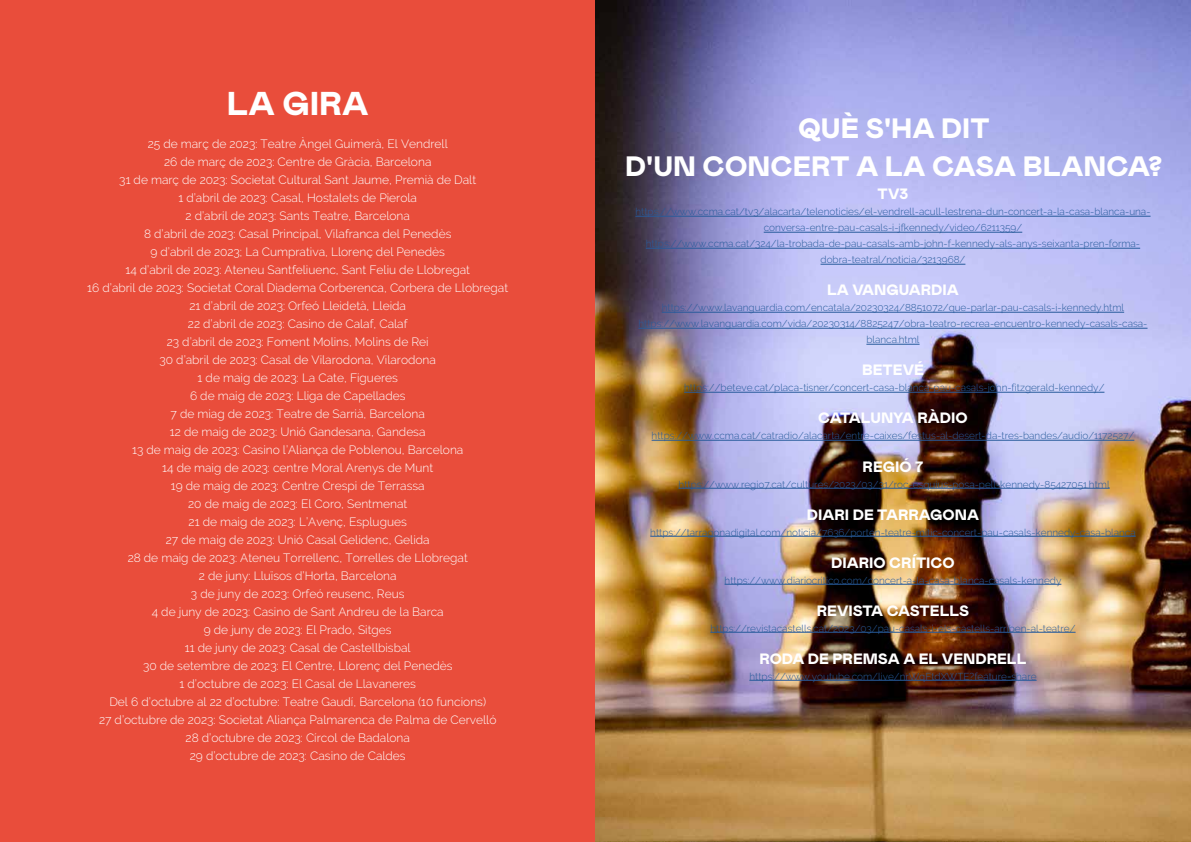
<style>
.page{position:relative;width:1191px;height:842px;background:#fff}
.page>*{position:absolute;margin:0;border:0;box-sizing:border-box;transform-origin:0 0}
.t1{font:900 33px "Mabry Pro";color:#fff}
.t2{font:900 28px/38px "Mabry Pro";color:#fff;text-align:center}
.t3{font:900 15px "Mabry Pro";color:#fff}
.t4{font:300 12px/18px "Raleway";color:#fff;text-align:center}
.t5{font:300 10px/16px "Raleway";color:#275b9b;text-align:center}
</style>
<div class="page">
<img style="left:595px;top:1px;width:596px;height:841px">
<div style="left:0;top:0;width:595px;height:842px;background:#e94d3b"></div>
<hr style="left:635px;top:216px;width:515px;height:1px;background:#275b9b">
<hr style="left:763px;top:232px;width:259px;height:1px;background:#275b9b">
<hr style="left:646px;top:248px;width:494px;height:1px;background:#275b9b">
<hr style="left:820px;top:264px;width:145px;height:1px;background:#275b9b">
<hr style="left:662px;top:312px;width:462px;height:1px;background:#275b9b">
<hr style="left:638px;top:328px;width:509px;height:1px;background:#275b9b">
<hr style="left:866px;top:344px;width:53px;height:1px;background:#275b9b">
<hr style="left:684px;top:392px;width:420px;height:1px;background:#275b9b">
<hr style="left:651px;top:440px;width:483px;height:1px;background:#275b9b">
<hr style="left:678px;top:488px;width:431px;height:1px;background:#275b9b">
<hr style="left:650px;top:536px;width:485px;height:1px;background:#275b9b">
<hr style="left:724px;top:584px;width:337px;height:1px;background:#275b9b">
<hr style="left:710px;top:632px;width:365px;height:1px;background:#275b9b">
<hr style="left:749px;top:680px;width:287px;height:1px;background:#275b9b">
<h1 class="t1" style="left:227px;top:80px;width:143px">LA GIRA</h1>
<p class="t4" style="left:87px;top:135px;width:422px">25 de març de 2023: Teatre Àngel Guimerà, El Vendrell<br>26 de març de 2023: Centre de Gràcia, Barcelona<br>31 de març de 2023: Societat Cultural Sant Jaume, Premià de Dalt<br>1 d’abril de 2023: Casal, Hostalets de Pierola<br>2 d’abril de 2023: Sants Teatre, Barcelona<br>8 d’abril de 2023: Casal Principal, Vilafranca del Penedès<br>9 d’abril de 2023; La Cumprativa, Llorenç del Penedès<br>14 d’abril de 2023: Ateneu Santfeliuenc, Sant Feliu de Llobregat<br>16 d’abril de 2023: Societat Coral Diadema Corberenca, Corbera de Llobregat 21 d’abril de 2023: Orfeó Lleidetà, Lleida<br>22 d’abril de 2023: Casino de Calaf, Calaf<br>23 d’abril de 2023: Foment Molins, Molins de Rei<br>30 d’abril de 2023: Casal de Vilarodona, Vilarodona<br>1 de maig de 2023: La Cate, Figueres<br>6 de maig de 2023: Lliga de Capellades<br>7 de miag de 2023: Teatre de Sarrià, Barcelona<br>12 de maig de 2023: Unió Gandesana, Gandesa<br>13 de maig de 2023: Casino l’Aliança de Poblenou, Barcelona<br>14 de maig de 2023: centre Moral Arenys de Munt<br>19 de maig de 2023: Centre Crespi de Terrassa<br>20 de maig de 2023: El Coro, Sentmenat<br>21 de maig de 2023: L’Avenç, Esplugues<br>27 de maig de 2023: Unió Casal Gelidenc, Gelida<br>28 de maig de 2023: Ateneu Torrellenc, Torrelles de Llobregat<br>2 de juny: Lluïsos d’Horta, Barcelona<br>3 de juny de 2023: Orfeó reusenc, Reus<br>4 de juny de 2023: Casino de Sant Andreu de la Barca<br>9 de juny de 2023: El Prado, Sitges<br>11 de juny de 2023: Casal de Castellbisbal<br>30 de setembre de 2023: El Centre, Llorenç del Penedès<br>1 d’octubre de 2023: El Casal de Llavaneres<br>Del 6 d’octubre al 22 d’octubre: Teatre Gaudí, Barcelona (10 funcions)<br>27 d’octubre de 2023: Societat Aliança Palmarenca de Palma de Cervelló<br>28 d’octubre de 2023: Círcol de Badalona<br>29 d’octubre de 2023: Casino de Caldes</p>
<h2 class="t2" style="left:625px;top:109px;width:538px">QUÈ S'HA DIT<br>D'UN CONCERT A LA CASA BLANCA?</h2>
<p class="t3" style="left:877px;top:183px;width:32px">TV3</p>
<p class="t5" style="left:635px;top:204px;width:516px">https://www.ccma.cat/tv3/alacarta/telenoticies/el-vendrell-acull-lestrena-dun-concert-a-la-casa-blanca-una&shy;conversa-entre-pau-casals-i-jfkennedy/video/6211359/ https://www.ccma.cat/324/la-trobada-de-pau-casals-amb-john-f-kennedy-als-anys-seixanta-pren-forma&shy;dobra-teatral/noticia/3213968/</p>
<p class="t3" style="left:827px;top:279px;width:133px">LA VANGUARDIA</p>
<p class="t5" style="left:638px;top:300px;width:510px">https://www.lavanguardia.com/encatala/20230324/8851072/que-parlar-pau-casals-i-kennedy.html https://www.lavanguardia.com/vida/20230314/8825247/obra-teatro-recrea-encuentro-kennedy-casals-casa&shy;blanca.html</p>
<p class="t3" style="left:862px;top:359px;width:63px">BETEVÉ</p>
<p class="t5" style="left:684px;top:380px;width:422px">https://beteve.cat/placa-tisner/concert-casa-blanca-pau-casals-john-fitzgerald-kennedy/</p>
<p class="t3" style="left:818px;top:407px;width:151px">CATALUNYA RÀDIO</p>
<p class="t5" style="left:651px;top:428px;width:484px">https://www.ccma.cat/catradio/alacarta/entre-caixes/festus-al-desert-da-tres-bandes/audio/1172527/</p>
<p class="t3" style="left:862px;top:455px;width:62px">REGIÓ 7</p>
<p class="t5" style="left:678px;top:476px;width:432px">https://www.regio7.cat/cultures/2023/03/31/roc-esquius-posa-pell-kennedy-85427051.html</p>
<p class="t3" style="left:807px;top:503px;width:174px">DIARI DE TARRAGONA</p>
<p class="t5" style="left:650px;top:524px;width:487px">https://tarragonadigital.com/noticia/7636/porten-teatre-mitic-concert-pau-casals-kennedy-casa-blanca</p>
<p class="t3" style="left:831px;top:551px;width:125px">DIARIO CRÍTICO</p>
<p class="t5" style="left:724px;top:572px;width:338px">https://www.diariocritico.com/concert-a-la-casa-blanca-casals-kennedy</p>
<p class="t3" style="left:816px;top:599px;width:154px">REVISTA CASTELLS</p>
<p class="t5" style="left:710px;top:620px;width:366px">https://revistacastells.cat/2023/03/pau-casals-i-els-castells-arriben-al-teatre/</p>
<p class="t3" style="left:759px;top:647px;width:268px">RODA DE PREMSA A EL VENDRELL</p>
<p class="t5" style="left:749px;top:668px;width:289px">https://www.youtube.com/live/nrWqFtdXWTE?feature=share</p>
</div>
